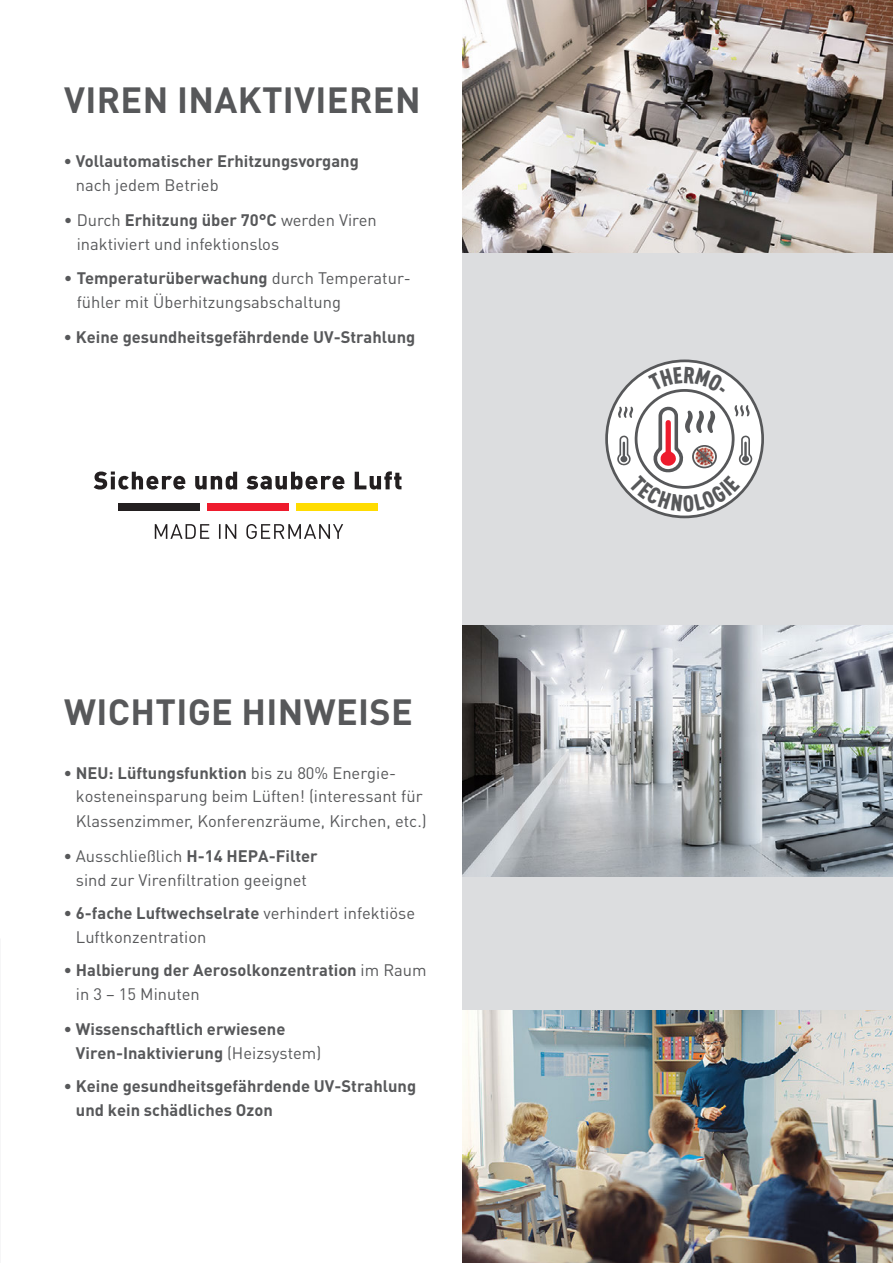
<style>
.page{position:relative;width:893px;height:1263px;background:#fff}
.page>*{position:absolute;margin:0;border:0;box-sizing:border-box;transform-origin:0 0}
.t1{font:700 36px "DIN Pro";letter-spacing:.01em;color:#57585a}
.t2{font:16.5px/24px "DIN Pro";color:#57585a}
.t3{font:700 16.5px/24px "DIN Pro";color:#57585a}
.s1{font-weight:700}
.s2{font-weight:400}
</style>
<div class="page">
<img style="left:463px;top:0;width:430px;height:253px">
<div style="left:463px;top:253px;width:430px;height:374px;background:#dcdddf"></div>
<img style="left:463px;top:625px;width:430px;height:252px">
<div style="left:463px;top:877px;width:430px;height:133px;background:#dcdddf"></div>
<img style="left:463px;top:1010px;width:430px;height:253px">
<svg style="left:94px;top:471px;width:307px;height:18px"></svg>
<svg style="left:155px;top:524px;width:188px;height:15px"></svg>
<div style="left:118px;top:503px;width:82px;height:7px;background:#231f20"></div>
<div style="left:207px;top:503px;width:82px;height:7px;background:#ee1b2d"></div>
<div style="left:296px;top:503px;width:82px;height:7px;background:#ffdc01"></div>
<svg style="left:605px;top:359px;width:159px;height:159px"></svg>
<h1 class="t1" style="left:64px;top:75px;width:358px">VIREN INAKTIVIEREN</h1>
<p class="t3" style="left:64px;top:148px;width:296px">• Vollautomatischer Erhitzungsvorgang</p>
<p class="t2" style="left:76px;top:172px;width:144px">nach jedem Betrieb</p>
<p class="t2" style="left:77px;top:207px;width:301px;text-indent:-13px">• Durch <span class="s1">Erhitzung über 70°C</span> werden Viren inaktiviert und infektionslos</p>
<p class="t2" style="left:77px;top:266px;width:336px;text-indent:-13px">• <span class="s1">Temperaturüberwachung</span> durch Temperatur&shy;fühler mit Überhitzungsabschaltung</p>
<p class="t3" style="left:64px;top:324px;width:353px">• Keine gesundheitsgefährdende UV-Strahlung</p>
<h1 class="t1" style="left:64px;top:687px;width:350px">WICHTIGE HINWEISE</h1>
<p class="t2" style="left:76px;top:761px;width:348px;line-height:22.5px;text-indent:-12px"><span class="s1">• NEU: Lüftungsfunktion</span> bis zu 80% Energie&shy;kosteneinsparung beim Lüften! (interessant für</p>
<p class="t2" style="left:76px;top:809px;width:352px">Klassenzimmer, Konferenzräume, Kirchen, etc.)</p>
<p class="t2" style="left:64px;top:843px;width:255px;text-align:center"><span class="s1">•</span> Ausschließlich <span class="s1">H-14 HEPA-Filter </span>sind zur Virenfiltration geeignet</p>
<p class="t2" style="left:76px;top:900px;width:341px;text-indent:-12px"><span class="s1">• 6-fache Luftwechselrate</span> verhindert infektiöse<br>Luftkonzentration</p>
<p class="t3" style="left:76px;top:958px;width:352px;text-indent:-12px">• Halbierung der Aerosolkonzentration <span class="s2">im Raum in 3 – 15 Minuten</span></p>
<p class="t3" style="left:76px;top:1016px;width:247px;text-indent:-12px">• Wissenschaftlich erwiesene<br>Viren-Inaktivierung <span class="s2">(Heizsystem)</span></p>
<p class="t3" style="left:76px;top:1073px;width:342px;text-indent:-12px">• Keine gesundheitsgefährdende UV-Strahlung und kein schädliches Ozon</p>
</div>
